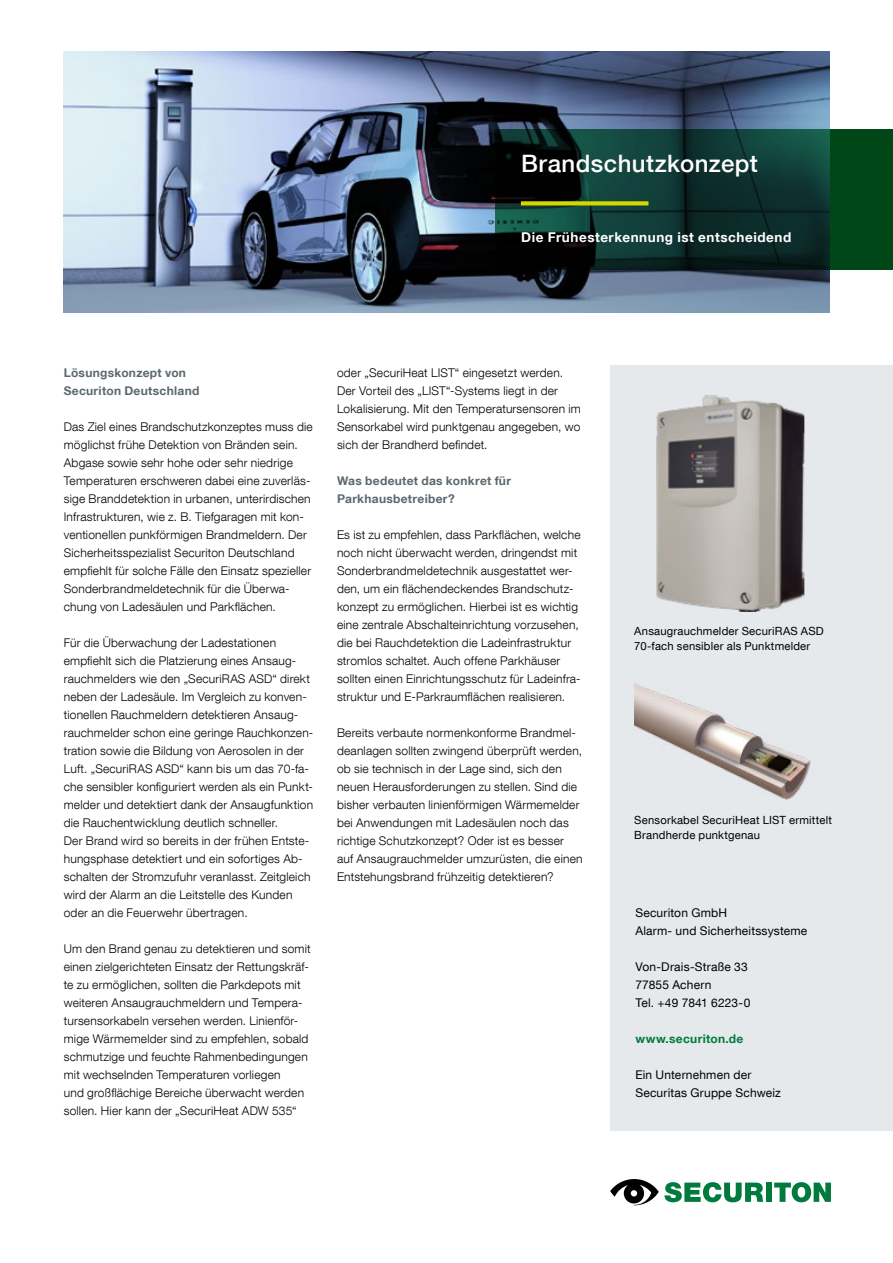
<style>
.page{position:relative;width:893px;height:1263px;background:#fff}
.page>*{position:absolute;margin:0;border:0;box-sizing:border-box;transform-origin:0 0}
.t1{font:500 24px "Helvetica Neue LT Com";letter-spacing:.02em;color:#fff}
.t2{font:700 13.5px "Helvetica Neue LT Com";letter-spacing:.04em;color:#fff}
.t3{font:300 12px/18px "Helvetica Neue LT Com";letter-spacing:.015em;color:#000}
.t4{font:12px/18px "Helvetica Neue LT Com";letter-spacing:.015em;color:#000}
.t5{font:700 12px/18px "Helvetica Neue LT Com";letter-spacing:.025em;color:#5d686e}
.t6{font:700 12px "Helvetica Neue LT Com";letter-spacing:.025em;color:#007b3d}
.t7{font:11.25px/15px "Helvetica Neue LT Com";letter-spacing:.02em;color:#000}
</style>
<div class="page">
<img style="left:64px;top:51px;width:765px;height:262px">
<svg style="left:495px;top:130px;width:398px;height:140px;background:#0a3126"></svg>
<svg style="left:521px;top:201px;width:127px;height:4px"></svg>
<div style="left:610px;top:366px;width:283px;height:765px;background:#e6e9eb"></div>
<svg style="left:610px;top:1179px;width:153px;height:26px"></svg>
<div style="left:766px;top:1182px;width:6px;height:20px;background:#007b3d"></div>
<svg style="left:774px;top:1182px;width:57px;height:20px"></svg>
<img style="left:656px;top:395px;width:148px;height:217px">
<img style="left:634px;top:683px;width:177px;height:117px">
<h1 class="t1" style="left:521px;top:149px;width:238px">Brandschutzkonzept</h1>
<p class="t2" style="left:521px;top:229px;width:271px">Die Frühesterkennung ist entscheidend</p>
<p class="t5" style="left:64px;top:364px;width:137px">Lösungskonzept von<br>Securiton Deutschland</p>
<p class="t3" style="left:64px;top:418px;width:251px">Das Ziel eines Brandschutzkonzeptes muss die möglichst frühe Detektion von Bränden sein.<br>Abgase sowie sehr hohe oder sehr niedrige Temperaturen erschweren dabei eine zuverläs&shy;sige Branddetektion in urbanen, unterirdischen Infrastrukturen, wie z. B. Tiefgaragen mit kon&shy;ventionellen punkförmigen Brandmeldern. Der Sicherheitsspezialist Securiton Deutschland empfiehlt für solche Fälle den Einsatz spezieller Sonderbrandmeldetechnik für die Überwa&shy;chung von Ladesäulen und Parkflächen.</p>
<p class="t3" style="left:64px;top:634px;width:251px">Für die Überwachung der Ladestationen empfiehlt sich die Platzierung eines Ansaug&shy;rauchmelders wie den „SecuriRAS ASD“ direkt neben der Ladesäule. Im Vergleich zu konven&shy;tionellen Rauchmeldern detektieren Ansaug&shy;rauchmelder schon eine geringe Rauchkonzen&shy;tration sowie die Bildung von Aerosolen in der Luft. „SecuriRAS ASD“ kann bis um das 70-fa&shy;che sensibler konfiguriert werden als ein Punkt&shy;melder und detektiert dank der Ansaugfunktion die Rauchentwicklung deutlich schneller.<br>Der Brand wird so bereits in der frühen Entste&shy;hungsphase detektiert und ein sofortiges Ab&shy;schalten der Stromzufuhr veranlasst. Zeitgleich wird der Alarm an die Leitstelle des Kunden oder an die Feuerwehr übertragen.</p>
<p class="t3" style="left:64px;top:940px;width:248px">Um den Brand genau zu detektieren und somit einen zielgerichteten Einsatz der Rettungskräf&shy;te zu ermöglichen, sollten die Parkdepots mit weiteren Ansaugrauchmeldern und Tempera&shy;tursensorkabeln versehen werden. Linienför&shy;mige Wärmemelder sind zu empfehlen, sobald schmutzige und feuchte Rahmenbedingungen mit wechselnden Temperaturen vorliegen<br>und großflächige Bereiche überwacht werden sollen. Hier kann der „SecuriHeat ADW 535“</p>
<p class="t3" style="left:337px;top:364px;width:245px">oder „SecuriHeat LIST“ eingesetzt werden.<br>Der Vorteil des „LIST“-Systems liegt in der Lokalisierung. Mit den Temperatursensoren im Sensorkabel wird punktgenau angegeben, wo sich der Brandherd befindet.</p>
<p class="t5" style="left:337px;top:472px;width:176px">Was bedeutet das konkret für<br>Parkhausbetreiber?</p>
<p class="t3" style="left:337px;top:526px;width:245px">Es ist zu empfehlen, dass Parkflächen, welche noch nicht überwacht werden, dringendst mit Sonderbrandmeldetechnik ausgestattet wer&shy;den, um ein flächendeckendes Brandschutz&shy;konzept zu ermöglichen. Hierbei ist es wichtig eine zentrale Abschalteinrichtung vorzusehen, die bei Rauchdetektion die Ladeinfrastruktur stromlos schaltet. Auch offene Parkhäuser sollten einen Einrichtungsschutz für Ladeinfra&shy;struktur und E-Parkraumflächen realisieren.</p>
<p class="t3" style="left:337px;top:724px;width:247px">Bereits verbaute normenkonforme Brandmel&shy;deanlagen sollten zwingend überprüft werden, ob sie technisch in der Lage sind, sich den neuen Herausforderungen zu stellen. Sind die bisher verbauten linienförmigen Wärmemelder bei Anwendungen mit Ladesäulen noch das richtige Schutzkonzept? Oder ist es besser auf Ansaugrauchmelder umzurüsten, die einen Entstehungsbrand frühzeitig detektieren?</p>
<p class="t7" style="left:634px;top:623px;width:191px">Ansaugrauchmelder SecuriRAS ASD<br>70-fach sensibler als Punktmelder</p>
<p class="t7" style="left:634px;top:812px;width:199px">Sensorkabel SecuriHeat LIST ermittelt<br>Brandherde punktgenau</p>
<p class="t4" style="left:635px;top:904px;width:173px">Securiton GmbH<br>Alarm- und Sicherheitssysteme</p>
<p class="t4" style="left:635px;top:958px;width:117px">Von-Drais-Straße 33<br>77855 Achern<br>Tel. +49 7841 6223-0</p>
<p class="t6" style="left:635px;top:1031px;width:110px">www.securiton.de</p>
<p class="t4" style="left:635px;top:1066px;width:147px">Ein Unternehmen der<br>Securitas Gruppe Schweiz</p>
</div>
